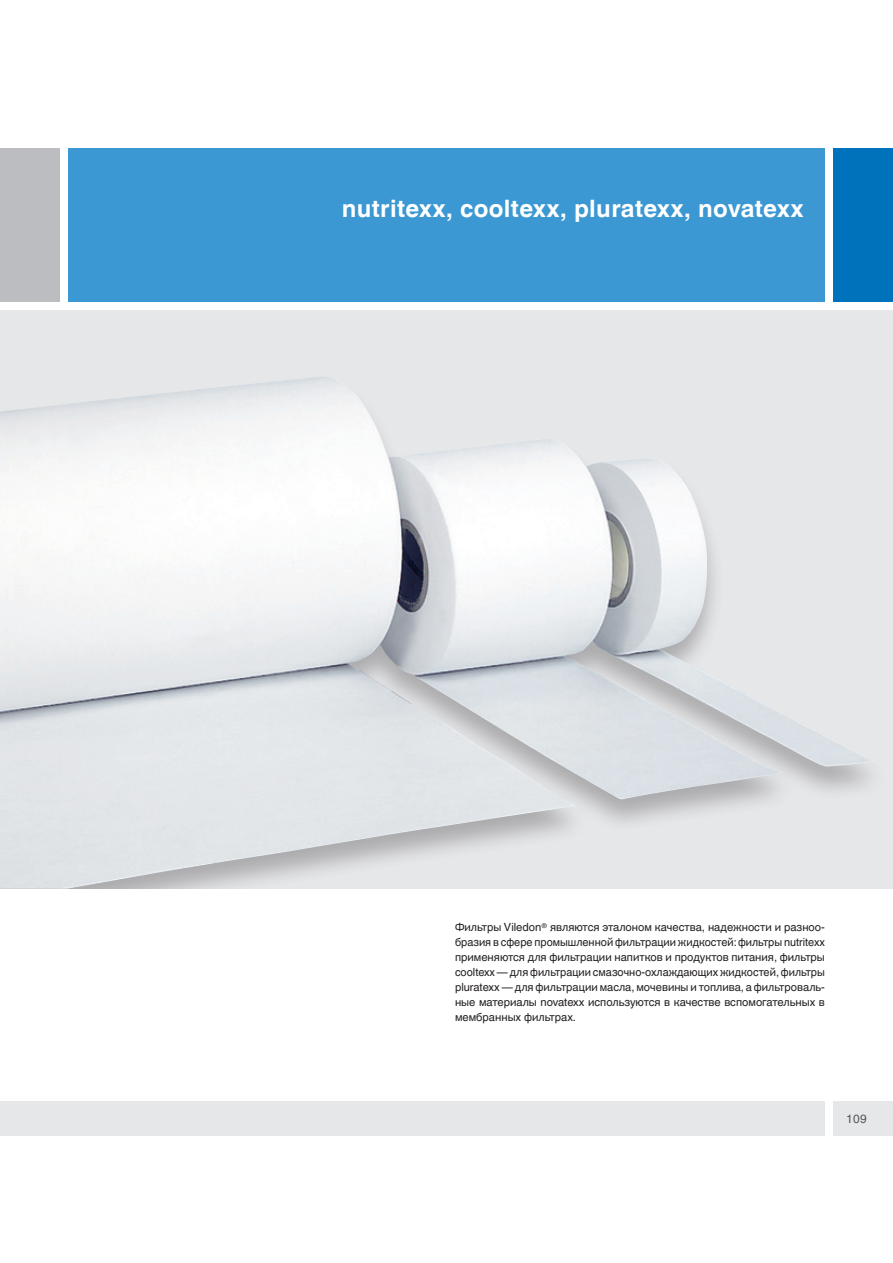
<style>
.page{position:relative;width:893px;height:1263px;background:#fff}
.page>*{position:absolute;margin:0;border:0;box-sizing:border-box;transform-origin:0 0}
.t1{font:700 24px "Helvetica World";letter-spacing:.015em;color:#fff}
.t2{font:12px "Helvetica World";color:#57585a}
.t3{font:11.25px/15px "Helvetica World";color:#231f20;text-align:justify}
</style>
<div class="page">
<div style="left:0;top:1101px;width:825px;height:34px;background:#e6e7e9"></div>
<div style="left:833px;top:1101px;width:60px;height:34px;background:#e6e7e9"></div>
<div style="left:68px;top:149px;width:757px;height:153px;background:#3b98d3"></div>
<div style="left:833px;top:149px;width:60px;height:153px;background:#0072bc"></div>
<div style="left:0;top:149px;width:60px;height:153px;background:#bcbdc0"></div>
<div style="left:0;top:310px;width:893px;height:579px;background:#e6e7e9"></div>
<img style="left:0;top:377px;width:871px;height:512px">
<h1 class="t1" style="left:342px;top:195px;width:463px">nutritexx, cooltexx, pluratexx, novatexx</h1>
<p class="t3" style="left:455px;top:920px;width:371px">Фильтры Viledon<sup>®</sup> являются эталоном качества, надежности и разноо&shy;бразия в сфере промышленной фильтрации жидкостей: фильтры nutritexx применяются для фильтрации напитков и продуктов питания, фильтры cooltexx — для фильтрации смазочно-охлаждающих жидкостей, фильтры pluratexx — для фильтрации масла, мочевины и топлива, а фильтроваль&shy;ные материалы novatexx используются в качестве вспомогательных в мембранных фильтрах.</p>
<p class="t2" style="left:846px;top:1111px;width:22px">109</p>
</div>
